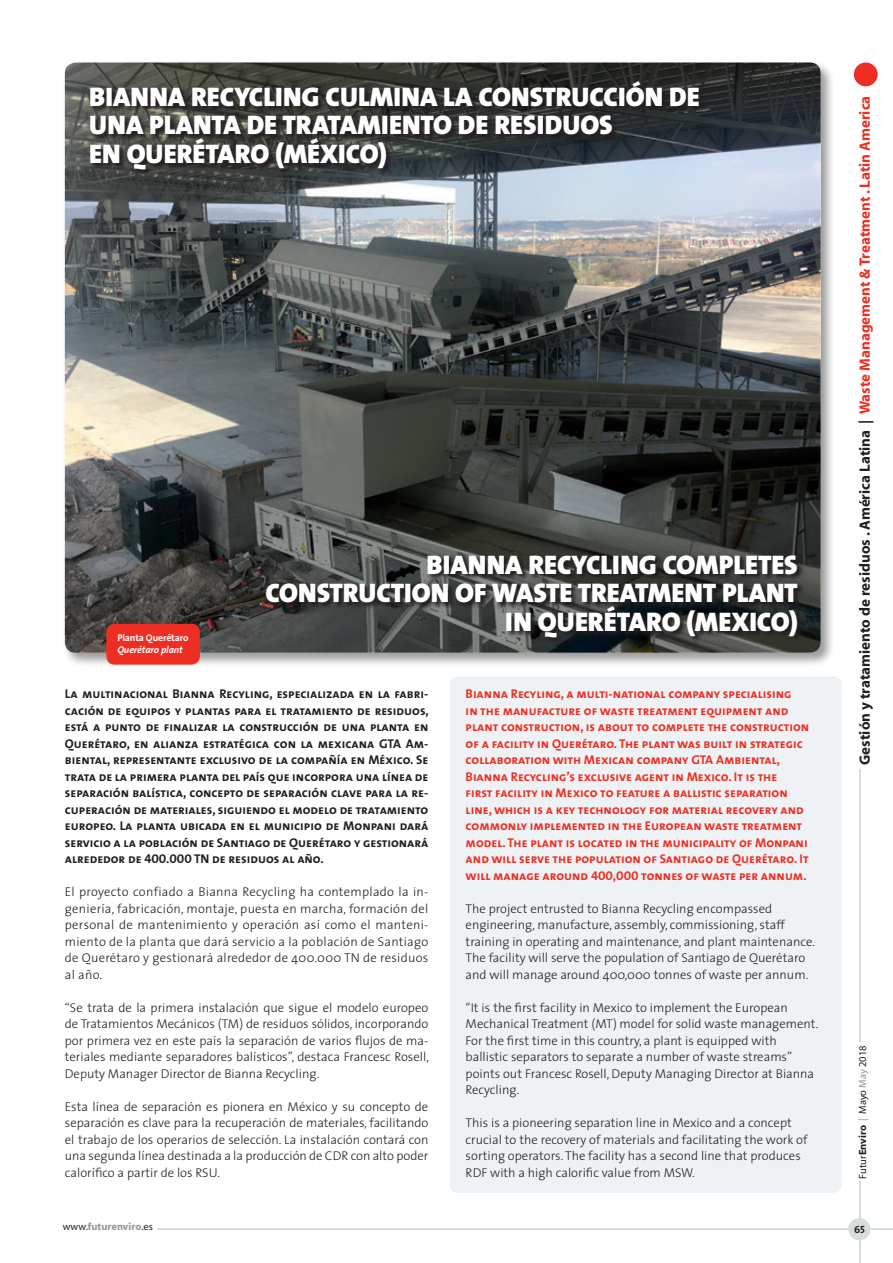
<style>
.page{position:relative;width:893px;height:1263px;background:#fff}
.page>*{position:absolute;margin:0;border:0;box-sizing:border-box;transform-origin:0 0}
.Titular_Grande{font:27px/28.5px "The Sans Black Caps";color:#fff}
.t1{font:700 15px "Myriad";color:#231f20}
.Texto{font:300 12.75px/16.5px "The Sans";color:#231f20;text-align:justify}
.Texto_ingles{font:300 12.75px/16.5px "The Sans";color:#231f20}
.Texto_ingles-2{font:12.75px/16.5px "The Sans Bold Caps";color:#ee2e22}
.Texto-2{font:12.75px/16.5px "The Sans Bold Caps";color:#231f20;text-align:justify}
.t2{font:10.5px "Myriad";color:#231f20}
.t3{font:700 10.5px "Myriad";color:#939598}
.t4{font:10.5px "The Sans Bold Caps";color:#231f20}
.t5{font:700 9.75px/11.7px "The Sans";letter-spacing:-.01em;color:#fff}
.s1{font-style:italic}
.s2{color:#ee2e22}
.s3{font-weight:700}
.s4{color:#8b9b92}
.s5{font-weight:400;color:#231f20}
</style>
<div class="page">
<hr style="left:860px;top:769px;width:1px;height:272px;background:#d7ddda">
<div style="left:854px;top:63px;width:24px;height:23px;background:#ee2e22;border-radius:50%"></div>
<hr style="left:157px;top:1228px;width:736px;height:2px;background:#d7ddda">
<hr style="left:859px;top:1181px;width:1px;height:82px;background:#d7ddda">
<div style="left:848px;top:1218px;width:22px;height:22px;background:#d7ddda;border-radius:50%"></div>
<div style="left:449px;top:676px;width:393px;height:517px;background:#eff2f4;border-radius:9px"></div>
<div style="left:62px;top:60px;width:773px;height:607px;background:#231f20;opacity:.45"></div>
<img style="left:65px;top:63px;width:756px;height:590px">
<svg style="left:89px;top:80px;width:617px;height:96px;background:#383b3a"></svg>
<svg style="left:265px;top:554px;width:540px;height:90px;background:#373837"></svg>
<div style="left:106px;top:624px;width:94px;height:41px;background:#ee2e22;border-radius:9px"></div>
<p class="Titular_Grande" style="left:89px;top:82px;width:612px">BIANNA RECYCLING CULMINA LA CONSTRUCCIÓN DE<br>UNA PLANTA DE TRATAMIENTO DE RESIDUOS<br>EN QUERÉTARO (MÉXICO)</p>
<p class="t5" style="left:117px;top:632px;width:73px">Planta Querétaro<br><span class="s1">Querétaro plant</span></p>
<p class="Titular_Grande" style="left:265px;top:550px;width:534px;text-align:right">BIANNA RECYCLING COMPLETES<br>CONSTRUCTION OF WASTE TREATMENT PLANT<br>IN QUERÉTARO (MEXICO)</p>
<p class="Texto-2" style="left:65px;top:685px;width:365px">La multinacional Bianna Recyling, especializada en la fabri&shy;cación de equipos y plantas para el tratamiento de residuos, está a punto de finalizar la construcción de una planta en Querétaro, en alianza estratégica con la mexicana GTA Am&shy;biental, representante exclusivo de la compañía en México. Se trata de la primera planta del país que incorpora una línea de separación balística, concepto de separación clave para la re&shy;cuperación de materiales, siguiendo el modelo de tratamiento europeo. La planta ubicada en el municipio de Monpani dará servicio a la población de Santiago de Querétaro y gestionará alrededor de 400.000 TN de residuos al año.</p>
<p class="Texto" style="left:65px;top:883px;width:365px">El proyecto confiado a Bianna Recycling ha contemplado la in&shy;geniería, fabricación, montaje, puesta en marcha, formación del personal de mantenimiento y operación así como el manteni&shy;miento de la planta que dará servicio a la población de Santiago de Querétaro y gestionará alrededor de 400.000 TN de residuos al año.</p>
<p class="Texto" style="left:65px;top:999px;width:366px">“Se trata de la primera instalación que sigue el modelo europeo de Tratamientos Mecánicos (TM) de residuos sólidos, incorporando por primera vez en este país la separación de varios flujos de ma&shy;teriales mediante separadores balísticos”, destaca Francesc Rosell, Deputy Manager Director de Bianna Recycling.</p>
<p class="Texto" style="left:65px;top:1098px;width:365px">Esta línea de separación es pionera en México y su concepto de separación es clave para la recuperación de materiales, facilitando el trabajo de los operarios de selección. La instalación contará con una segunda línea destinada a la producción de CDR con alto poder calorífico a partir de los RSU.</p>
<p class="Texto_ingles-2" style="left:466px;top:685px;width:345px">Bianna Recyling, a multi-national company specialising<br>in the manufacture of waste treatment equipment and plant construction, is about to complete the construction of a facility in Querétaro. The plant was built in strategic collaboration with Mexican company GTA Ambiental, Bianna Recycling’s exclusive agent in Mexico. It is the<br>first facility in Mexico to feature a ballistic separation line, which is a key technology for material recovery and commonly implemented in the European waste treatment model. The plant is located in the municipality of Monpani and will serve the population of Santiago de Querétaro. It will manage around 400,000 tonnes of waste per annum.</p>
<p class="Texto_ingles" style="left:466px;top:900px;width:351px">The project entrusted to Bianna Recycling encompassed engineering, manufacture, assembly, commissioning, staff training in operating and maintenance, and plant maintenance.<br>The facility will serve the population of Santiago de Querétaro and will manage around 400,000 tonnes of waste per annum.</p>
<p class="Texto_ingles" style="left:466px;top:999px;width:354px">“It is the first facility in Mexico to implement the European Mechanical Treatment (MT) model for solid waste management.<br>For the first time in this country, a plant is equipped with ballistic separators to separate a number of waste streams” points out Francesc Rosell, Deputy Managing Director at Bianna Recycling.</p>
<p class="Texto_ingles" style="left:466px;top:1114px;width:343px">This is a pioneering separation line in Mexico and a concept crucial to the recovery of materials and facilitating the work of sorting operators. The facility has a second line that produces RDF with a high calorific value from MSW.</p>
<p class="t1" style="left:857px;top:765px;width:671px;rotate:-90deg">Gestión y tratamiento de residuos . América Latina | <span class="s2">Waste Management &amp; Treatment . Latin America</span></p>
<p class="t2" style="left:857px;top:1178px;width:135px;rotate:-90deg">Futur<span class="s3">Enviro</span> <span class="s4">|</span> Mayo <span class="s4">May</span> 2018</p>
<p class="t3" style="left:63px;top:1221px;width:92px"><span class="s5">www.</span>futurenviro<span class="s5">.es</span></p>
<p class="t4" style="left:854px;top:1220px;width:12px">65</p>
</div>
